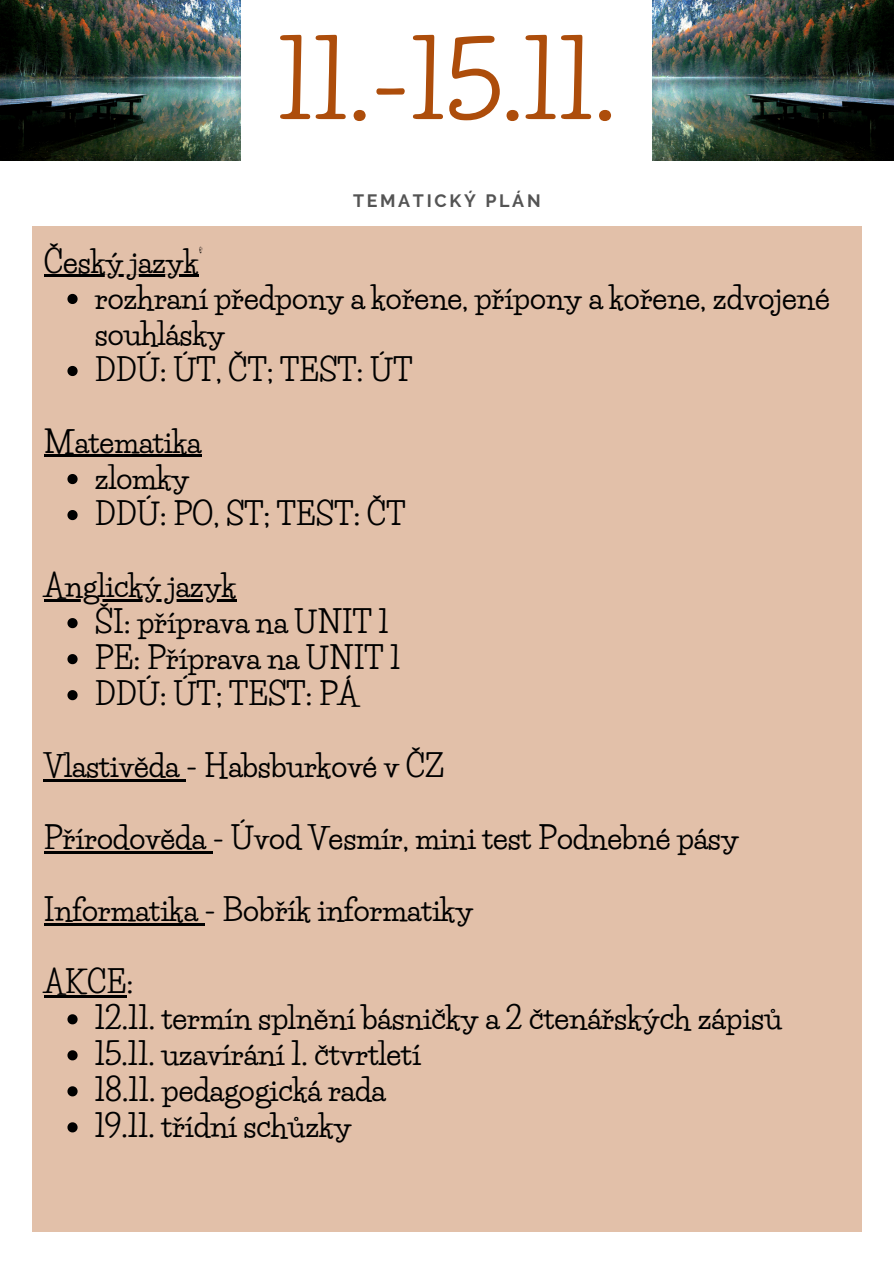
<style>
.page{position:relative;width:894px;height:1264px;background:#fff}
.page>*{position:absolute;margin:0;border:0;box-sizing:border-box;transform-origin:0 0}
.t1{font:700 102.6px "Life Savers";color:#ad4d0b}
.t2{font:700 30px/36px "Life Savers";color:#000}
.t3{font:700 17.85px "Raleway";letter-spacing:.15em;color:#545454}
</style>
<div class="page">
<div style="left:32px;top:227px;width:829px;height:1004px;background:#e2c0a9"></div>
<img style="left:0;top:0;width:241px;height:161px">
<img style="left:652px;top:0;width:241px;height:161px">
<hr style="left:44px;top:275px;width:154px;height:2px;background:#000">
<svg style="left:67px;top:294px;width:11px;height:10px"></svg>
<svg style="left:67px;top:366px;width:11px;height:10px"></svg>
<hr style="left:44px;top:455px;width:157px;height:2px;background:#000">
<svg style="left:67px;top:474px;width:11px;height:10px"></svg>
<svg style="left:67px;top:510px;width:11px;height:10px"></svg>
<hr style="left:44px;top:599px;width:192px;height:2px;background:#000">
<svg style="left:67px;top:618px;width:11px;height:10px"></svg>
<svg style="left:67px;top:654px;width:11px;height:10px"></svg>
<svg style="left:67px;top:690px;width:11px;height:10px"></svg>
<hr style="left:44px;top:779px;width:142px;height:2px;background:#000">
<hr style="left:44px;top:851px;width:168px;height:2px;background:#000">
<hr style="left:44px;top:923px;width:160px;height:2px;background:#000">
<hr style="left:44px;top:995px;width:83px;height:2px;background:#000">
<svg style="left:67px;top:1014px;width:11px;height:10px"></svg>
<svg style="left:67px;top:1050px;width:11px;height:10px"></svg>
<svg style="left:67px;top:1086px;width:11px;height:10px"></svg>
<svg style="left:67px;top:1122px;width:11px;height:10px"></svg>
<p class="t1" style="left:278px;top:19px;width:339px">11.-15.11.</p>
<h1 class="t3" style="left:353px;top:190px;width:189px">TEMATICKÝ PLÁN</h1>
<h3 class="t2" style="left:44px;top:244px;width:161px">Český jazyk’</h3>
<p class="t2" style="left:95px;top:280px;width:736px">rozhraní předpony a kořene, přípony a kořene, zdvojené souhlásky</p>
<p class="t2" style="left:95px;top:352px;width:319px">DDÚ: ÚT, ČT; TEST: ÚT</p>
<h3 class="t2" style="left:44px;top:424px;width:159px">Matematika</h3>
<p class="t2" style="left:95px;top:460px;width:96px">zlomky</p>
<p class="t2" style="left:95px;top:496px;width:312px">DDÚ: PO, ST; TEST: ČT</p>
<h3 class="t2" style="left:44px;top:568px;width:194px">Anglický jazyk</h3>
<p class="t2" style="left:95px;top:604px;width:295px">ŠI: příprava na UNIT 1</p>
<p class="t2" style="left:95px;top:640px;width:307px">PE: Příprava na UNIT 1</p>
<p class="t2" style="left:95px;top:676px;width:265px">DDÚ: ÚT; TEST: PÁ</p>
<h3 class="t2" style="left:44px;top:748px;width:402px">Vlastivěda - Habsburkové v ČZ</h3>
<h3 class="t2" style="left:44px;top:820px;width:696px">Přírodověda - Úvod Vesmír, mini test Podnebné pásy</h3>
<h3 class="t2" style="left:44px;top:892px;width:431px">Informatika - Bobřík informatiky</h3>
<h2 class="t2" style="left:44px;top:964px;width:91px">AKCE:</h2>
<p class="t2" style="left:95px;top:1000px;width:688px">12.11. termín splnění básničky a 2 čtenářských zápisů</p>
<p class="t2" style="left:95px;top:1036px;width:327px">15.11. uzavírání 1. čtvrtletí</p>
<p class="t2" style="left:95px;top:1072px;width:292px">18.11. pedagogická rada</p>
<p class="t2" style="left:95px;top:1108px;width:258px">19.11. třídní schůzky</p>
</div>
